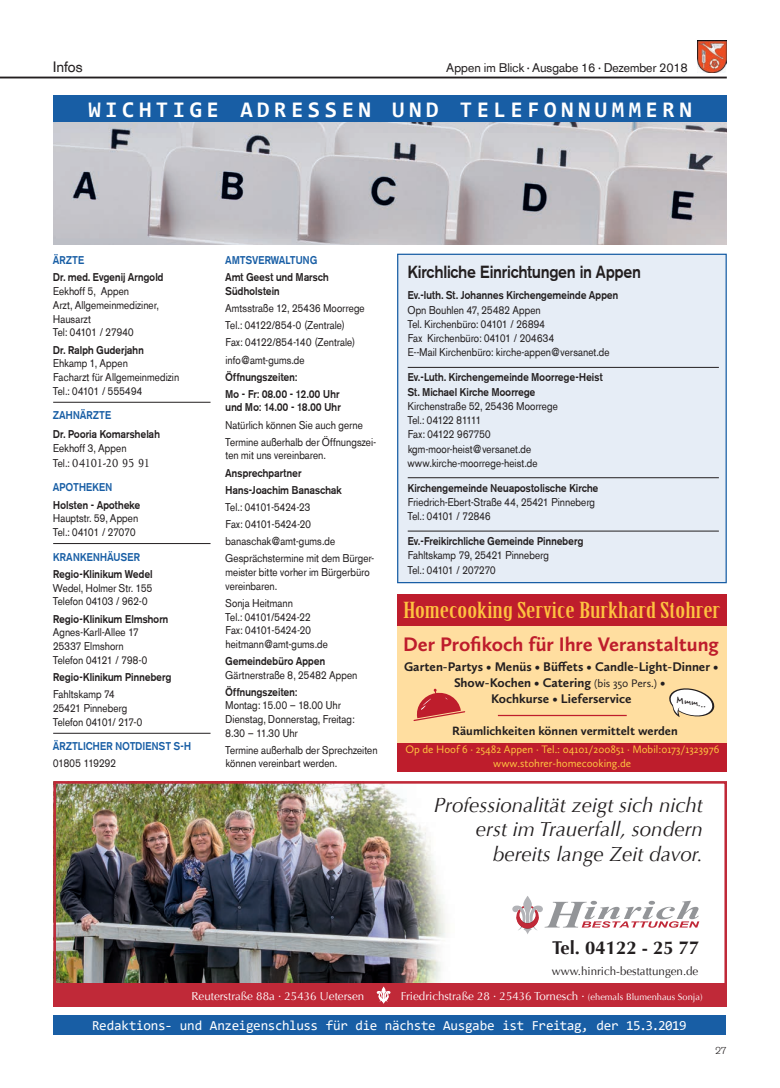
<style>
.page{position:relative;width:780px;height:1088px;background:#fff}
.page>*{position:absolute;margin:0;border:0;box-sizing:border-box;transform-origin:0 0}
.t1{font:700 22.5px "Consolas";letter-spacing:.2em;color:#fff}
.t2{font:21.62px "Birch Std";color:#fec340;scale:1.56 1}
.t3{font:italic 20.5px/24.6px "Optima";color:#231f20;text-align:right}
.t4{font:700 20.25px "Calluna Sans";color:#be1d2c}
.t5{font:700 18.5px "Optima";color:#231f20}
.t6{font:500 17.5px "A750 Sans";color:#231f20;scale:.9 1}
.t7{font:15px "A750 Sans";color:#231f20}
.t8{font:13.75px "Consolas";color:#fff}
.t9{font:700 13px/15.6px "Calluna Sans";color:#231f20;text-align:center}
.t10{font:700 12.5px "Calluna Sans";color:#231f20}
.t11{font:12.5px "A750 Sans";color:#231f20}
.t12{font:12.5px "D690 Roman";letter-spacing:-.03em;color:#231f20;scale:.9 1}
.t13{font:11.5px "Optima";color:#fff}
.t14{font:11.5px "Optima";color:#231f20}
.t15{font:11.25px/13.8px "A750 Sans";letter-spacing:.005em;color:#231f20;scale:.9 1}
.t16{font:500 11.25px/17.1px "A750 Sans";letter-spacing:.01em;color:#231f20;scale:.9 1}
.t17{font:11.25px/13.5px "Calluna Sans";color:#fec340;text-align:center}
.t18{font:500 11.25px "A750 Sans";letter-spacing:.01em;color:#185ea5;scale:.9 1}
.t19{font:10px "Felt Tip Roman";color:#231f20}
.t20{font:300 10px "A750 Sans";color:#231f20}
.s1{font-family:"A750 Sans";font-size:11.25px}
.s2{font-weight:400;font-size:11.38px}
.s3{font-size:12.5px}
.s4{font-size:9.25px}
</style>
<div class="page">
<hr style="left:0;top:77px;width:726px;height:1px;background:#231f20">
<img style="left:697px;top:40px;width:29px;height:32px">
<div style="left:397px;top:254px;width:329px;height:329px;background:#e6edf6"></div>
<div style="left:397px;top:254px;width:329px;height:329px;border:1px solid #185ea5"></div>
<hr style="left:53px;top:402px;width:157px;height:1px;background:#231f20">
<hr style="left:53px;top:543px;width:157px;height:1px;background:#231f20">
<hr style="left:53px;top:733px;width:157px;height:1px;background:#231f20">
<hr style="left:407px;top:367px;width:311px;height:1px;background:#231f20">
<hr style="left:407px;top:477px;width:311px;height:1px;background:#231f20">
<hr style="left:407px;top:531px;width:311px;height:1px;background:#231f20">
<img style="left:53px;top:122px;width:673px;height:122px">
<div style="left:53px;top:96px;width:673px;height:26px;background:#185ea5"></div>
<img style="left:57px;top:785px;width:435px;height:199px">
<svg style="left:512px;top:896px;width:187px;height:38px"></svg>
<div style="left:53px;top:984px;width:673px;height:23px;background:#c02938"></div>
<svg style="left:377px;top:986px;width:13px;height:17px"></svg>
<div style="left:53px;top:781px;width:673px;height:226px;border:3px solid #c02938"></div>
<div style="left:397px;top:620px;width:330px;height:123px;background:#ffdea0"></div>
<div style="left:397px;top:594px;width:330px;height:32px;background:#be1d2c"></div>
<hr style="left:498px;top:715px;width:128px;height:1px;background:#be1d2c">
<div style="left:397px;top:743px;width:330px;height:28px;background:#be1d2c"></div>
<svg style="left:413px;top:688px;width:53px;height:33px"></svg>
<svg style="left:669px;top:688px;width:46px;height:29px"></svg>
<div style="left:53px;top:1015px;width:672px;height:20px;background:#185ea5"></div>
<h3 class="t7" style="left:53px;top:58px;width:31px">Infos</h3>
<p class="t11" style="left:446px;top:60px;width:243px">Appen im Blick · Ausgabe 16 · Dezember 2018</p>
<h1 class="t1" style="left:88px;top:96px;width:605px">WICHTIGE ADRESSEN UND TELEFONNUMMERN</h1>
<p class="t18" style="left:53px;top:254px;width:36px">ÄRZTE</p>
<p class="t16" style="left:53px;top:269px;width:124px">Dr. med. Evgenij Arngold</p>
<p class="t15" style="left:53px;top:284px;width:119px">Eekhoff 5, Appen<br>Arzt, Allgemeinmediziner,<br>Hausarzt<br>Tel: 04101 / 27940</p>
<p class="t16" style="left:53px;top:341px;width:102px">Dr. Ralph Guderjahn</p>
<p class="t15" style="left:53px;top:357px;width:141px">Ehkamp 1, Appen<br>Facharzt für Allgemeinmedizin<br>Tel.: 04101 / 555494</p>
<p class="t18" style="left:53px;top:409px;width:66px">ZAHNÄRZTE</p>
<p class="t16" style="left:53px;top:425px;width:120px">Dr. Pooria Komarshelah</p>
<p class="t15" style="left:53px;top:441px;width:83px">Eekhoff 3, Appen</p>
<p class="t12" style="left:53px;top:455px;width:109px"><span class="s1">Tel.:</span> 04101-20 95 91</p>
<p class="t18" style="left:53px;top:481px;width:67px">APOTHEKEN</p>
<p class="t16" style="left:53px;top:496px;width:98px">Holsten - Apotheke</p>
<p class="t15" style="left:53px;top:512px;width:96px">Hauptstr. 59, Appen<br>Tel.: 04101 / 27070</p>
<p class="t18" style="left:53px;top:550px;width:98px">KRANKENHÄUSER</p>
<p class="t16" style="left:53px;top:565px;width:112px">Regio-Klinikum Wedel</p>
<p class="t15" style="left:53px;top:581px;width:112px">Wedel, Holmer Str. 155<br>Telefon 04103 / 962-0</p>
<p class="t16" style="left:53px;top:610px;width:129px">Regio-Klinikum Elmshorn</p>
<p class="t15" style="left:53px;top:626px;width:106px">Agnes-Karll-Allee 17<br>25337 Elmshorn<br>Telefon 04121 / 798-0</p>
<p class="t16" style="left:53px;top:668px;width:133px">Regio-Klinikum Pinneberg</p>
<p class="t15" style="left:53px;top:688px;width:101px">Fahltskamp 74<br>25421 Pinneberg<br>Telefon 04101/ 217-0</p>
<p class="t18" style="left:53px;top:740px;width:155px">ÄRZTLICHER NOTDIENST S-H</p>
<p class="t15" style="left:53px;top:757px;width:71px">01805 119292</p>
<p class="t18" style="left:225px;top:254px;width:103px">AMTSVERWALTUNG</p>
<p class="t16" style="left:225px;top:270px;width:116px;line-height:13.6px">Amt Geest und Marsch<br>Südholstein</p>
<p class="t15" style="left:225px;top:300px;width:156px;line-height:17.1px">Amtsstraße 12, 25436 Moorrege<br>Tel.: 04122/854-0 (Zentrale)<br>Fax: 04122/854-140 (Zentrale) info@amt-gums.de</p>
<p class="t16" style="left:225px;top:368px;width:128px">Öffnungszeiten:<br>Mo - Fr: 08.00 - 12.00 Uhr</p>
<p class="t16" style="left:225px;top:399px;width:129px">und Mo: 14.00 - 18.00 Uhr</p>
<p class="t15" style="left:225px;top:416px;width:169px;line-height:17.1px">Natürlich können Sie auch gerne<br>Termine außerhalb der Öffnungszei-</p>
<p class="t15" style="left:225px;top:449px;width:113px">ten mit uns vereinbaren.</p>
<p class="t16" style="left:225px;top:464px;width:131px">Ansprechpartner<br>Hans-Joachim Banaschak</p>
<p class="t15" style="left:225px;top:498px;width:167px;line-height:17.1px">Tel.: 04101-5424-23<br>Fax: 04101-5424-20 banaschak@amt-gums.de<br>Gesprächstermine mit dem Bürger-</p>
<p class="t15" style="left:225px;top:565px;width:162px">meister bitte vorher im Bürgerbüro vereinbaren.</p>
<p class="t15" style="left:225px;top:596px;width:115px">Sonja Heitmann<br>Tel.: 04101/5424-22<br>Fax: 04101-5424-20 heitmann@amt-gums.de</p>
<p class="t16" style="left:225px;top:652px;width:112px">Gemeindebüro Appen</p>
<p class="t15" style="left:225px;top:668px;width:148px">Gärtnerstraße 8, 25482 Appen</p>
<p class="t16" style="left:225px;top:683px;width:81px">Öffnungszeiten:</p>
<p class="t15" style="left:225px;top:699px;width:145px">Montag: 15.00 – 18.00 Uhr<br>Dienstag, Donnerstag, Freitag:<br>8.30 – 11.30 Uhr</p>
<p class="t15" style="left:225px;top:743px;width:170px">Termine außerhalb der Sprechzeiten können vereinbart werden.</p>
<h3 class="t6" style="left:407px;top:262px;width:261px">Kirchliche Einrichtungen in Appen</h3>
<p class="t16" style="left:407px;top:287px;width:235px">Ev.-luth. St. Johannes Kirchengemeinde Appen</p>
<p class="t15" style="left:407px;top:303px;width:226px;line-height:14.2px">Opn Bouhlen 47, 25482 Appen<br>Tel. Kirchenbüro: 04101 / 26894<br>Fax Kirchenbüro: 04101 / 204634<br>E--Mail Kirchenbüro: kirche-appen@versanet.de</p>
<p class="t16" style="left:407px;top:370px;width:218px;line-height:14.2px">Ev.-Luth. Kirchengemeinde Moorrege-Heist<br>St. Michael Kirche Moorrege</p>
<p class="t15" style="left:407px;top:399px;width:168px;line-height:14.2px">Kirchenstraße 52, 25436 Moorrege<br>Tel.: 04122 81111<br>Fax: 04122 967750 kgm-moor-heist@versanet.de www.kirche-moorrege-heist.de</p>
<p class="t16" style="left:407px;top:479px;width:213px">Kirchengemeinde Neuapostolische Kirche</p>
<p class="t15" style="left:407px;top:495px;width:210px;line-height:14.2px">Friedrich-Ebert-Straße 44, 25421 Pinneberg<br>Tel.: 04101 / 72846</p>
<p class="t16" style="left:407px;top:532px;width:197px">Ev.-Freikirchliche Gemeinde Pinneberg</p>
<p class="t15" style="left:407px;top:548px;width:158px;line-height:14.2px">Fahltskamp 79, 25421 Pinneberg<br>Tel.: 04101 / 207270</p>
<h2 class="t2" style="left:403px;top:598px;width:205px">Homecooking Service Burkhard Stohrer</h2>
<h3 class="t4" style="left:403px;top:631px;width:317px">Der Profikoch für Ihre Veranstaltung</h3>
<p class="t9" style="left:404px;top:659px;width:316px">Garten-Partys • Menüs • Büffets • Candle-Light-Dinner •<br>Show-Kochen • Catering <span class="s2">(bis 350 Pers.)</span> •<br>Kochkurse • Lieferservice</p>
<p class="t19" style="left:677px;top:694px;width:31px;rotate:8deg"><span class="s3">M</span>mm...</p>
<p class="t10" style="left:452px;top:723px;width:227px">Räumlichkeiten können vermittelt werden</p>
<p class="t17" style="left:405px;top:742px;width:315px">Op de Hoof 6 · 25482 Appen · Tel.: 04101/200851 · Mobil:0173/1323976 www.stohrer-homecooking.de</p>
<h3 class="t3" style="left:434px;top:792px;width:271px">Professionalität zeigt sich nicht erst im Trauerfall, sondern bereits lange Zeit davor.</h3>
<h3 class="t5" style="left:552px;top:937px;width:149px">Tel. 04122 - 25 77</h3>
<p class="t14" style="left:551px;top:964px;width:148px">www.hinrich-bestattungen.de</p>
<p class="t13" style="left:191px;top:989px;width:174px">Reuterstraße 88a · 25436 Uetersen</p>
<p class="t13" style="left:401px;top:989px;width:303px">Friedrichstraße 28 · 25436 Tornesch · <span class="s4">(ehemals Blumenhaus Sonja)</span></p>
<p class="t8" style="left:92px;top:1016px;width:595px">Redaktions- und Anzeigenschluss für die nächste Ausgabe ist Freitag, der 15.3.2019</p>
<p class="t20" style="left:715px;top:1045px;width:13px">27</p>
</div>
